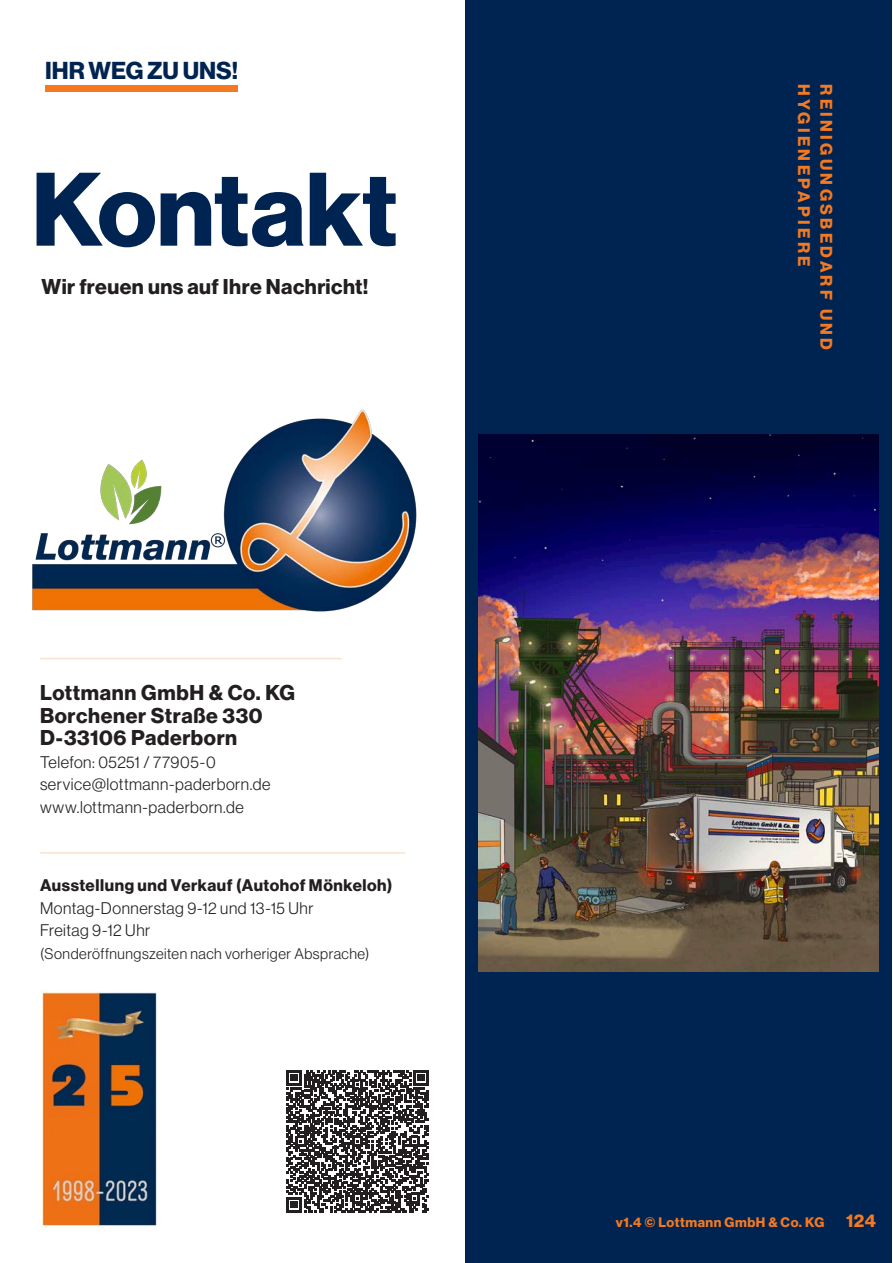
<style>
.page{position:relative;width:893px;height:1263px;background:#fff}
.page>*{position:absolute;margin:0;border:0;box-sizing:border-box;transform-origin:0 0}
.Cover_Headline{font:102px "N Haas Grotesk DS Pro 75 Bd";letter-spacing:-.005em;color:#002451}
.t1{font:24px "N Haas Grotesk DS Pro 75 Bd";color:#002451}
.Cover_Message{font:21px "N Haas Grotesk DS Pro 75 Bd";letter-spacing:.025em;color:#231f20}
.t2{font:16.5px "N Haas Grotesk DS Pro 45 Lt";letter-spacing:.03em;color:#231f20}
.t3{font:16.5px "N Haas Grotesk DS Pro 75 Bd";letter-spacing:.035em;color:#231f20}
.H3_-_All_Caps{font:16.5px "N Haas Grotesk DS Pro 75 Bd";letter-spacing:.205em;color:#f47921}
.t4{font:15px "N Haas Grotesk DS Pro 45 Lt";letter-spacing:.035em;color:#231f20}
.t5{font:13.5px "N Haas Grotesk DS Pro 75 Bd";letter-spacing:.045em;color:#f47921}
.s1{font-size:18px}
</style>
<div class="page">
<div style="left:465px;top:0;width:427px;height:1263px;background:#002451"></div>
<hr style="left:40px;top:852px;width:365px;height:2px;background:#f6e4d0">
<hr style="left:40px;top:658px;width:302px;height:1px;background:#f6e4d0">
<svg style="left:286px;top:1070px;width:143px;height:142px"></svg>
<img style="left:478px;top:435px;width:400px;height:536px">
<div style="left:45px;top:86px;width:193px;height:6px;background:#f47921"></div>
<img style="left:32px;top:409px;width:385px;height:203px">
<img style="left:40px;top:990px;width:117px;height:237px">
<p class="t1" style="left:45px;top:56px;width:194px">IHR WEG ZU UNS!</p>
<p class="Cover_Headline" style="left:32px;top:150px;width:368px">Kontakt</p>
<p class="Cover_Message" style="left:42px;top:274px;width:328px">Wir freuen uns auf Ihre Nachricht!</p>
<p class="Cover_Message" style="left:40px;top:681px;width:256px">Lottmann GmbH &amp; Co. KG</p>
<p class="Cover_Message" style="left:40px;top:703px;width:224px">Borchener Straße 330</p>
<p class="Cover_Message" style="left:40px;top:726px;width:199px">D-33106 Paderborn</p>
<p class="t2" style="left:40px;top:753px;width:177px">Telefon: 05251 / 77905-0</p>
<p class="t2" style="left:40px;top:775px;width:232px">service@lottmann-paderborn.de</p>
<p class="t2" style="left:40px;top:798px;width:205px">www.lottmann-paderborn.de</p>
<p class="t3" style="left:40px;top:876px;width:354px">Ausstellung und Verkauf (Autohof Mönkeloh)</p>
<p class="t2" style="left:40px;top:898px;width:275px">Montag-Donnerstag 9-12 und 13-15 Uhr</p>
<p class="t2" style="left:40px;top:921px;width:112px">Freitag 9-12 Uhr</p>
<p class="t4" style="left:40px;top:945px;width:331px">(Sonderöffnungszeiten nach vorheriger Absprache)</p>
<p class="H3_-_All_Caps" style="left:813px;top:84px;width:184px;rotate:90deg">HYGIENEPAPIERE</p>
<p class="H3_-_All_Caps" style="left:836px;top:84px;width:267px;rotate:90deg">REINIGUNGSBEDARF UND</p>
<p class="t5" style="left:616px;top:1214px;width:262px">v1.4 © Lottmann GmbH &amp; Co. KG <span class="s1">124</span></p>
</div>
